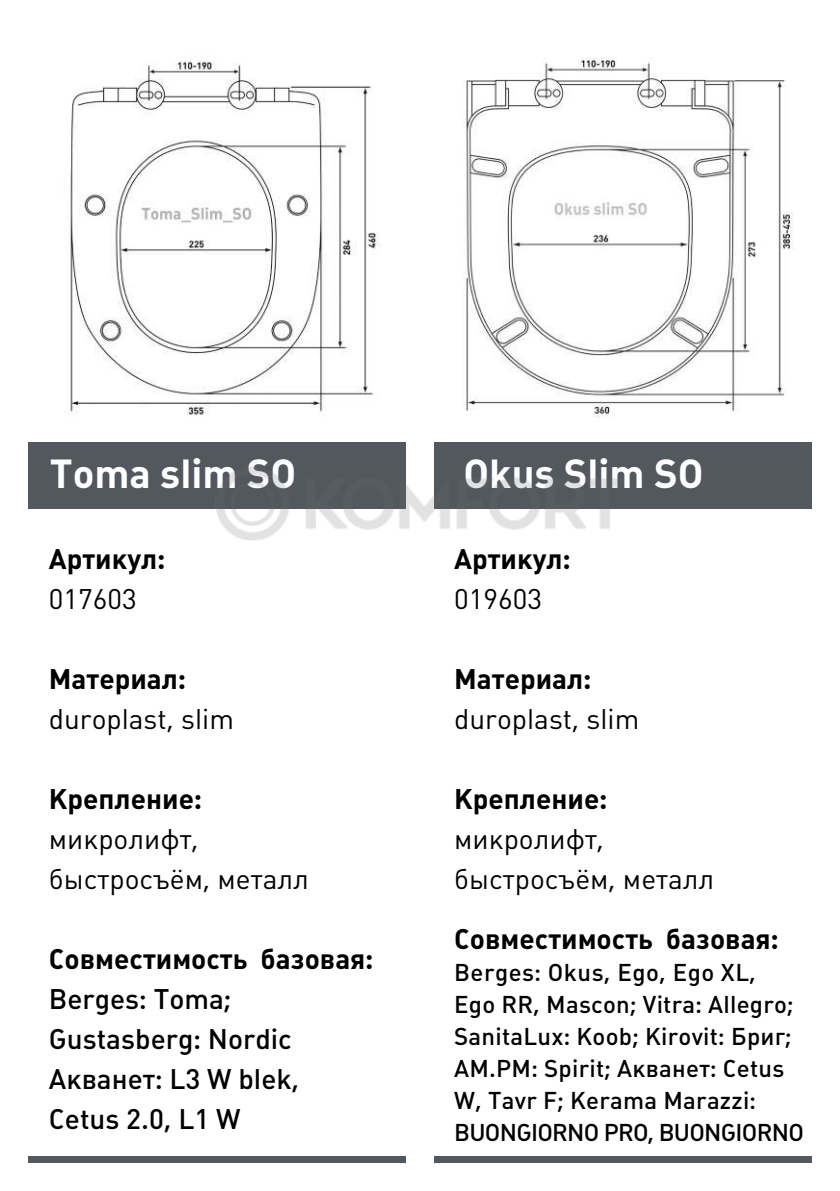
<style>
.page{position:relative;width:840px;height:1191px;background:#fff}
.page>*{position:absolute;margin:0;border:0;box-sizing:border-box;transform-origin:0 0}
.t1{font:700 40px "Plumb C";color:#fff}
.t2{font:700 28px "Plumb C";color:#000}
.t3{font:28px/40px "Plumb C";color:#000}
.t4{font:28px/40px "Plumb Medium C";color:#000}
.t5{font:24px/32px "Plumb Medium C";letter-spacing:.01em;color:#000}
</style>
<div class="page">
<div style="left:28px;top:1156px;width:377px;height:6px;background:#52585e"></div>
<div style="left:28px;top:442px;width:377px;height:67px;background:#52585e"></div>
<img style="left:70px;top:57px;width:310px;height:359px">
<div style="left:434px;top:442px;width:377px;height:67px;background:#52585e"></div>
<div style="left:434px;top:1156px;width:377px;height:6px;background:#52585e"></div>
<img style="left:463px;top:57px;width:331px;height:360px">
<img style="left:216px;top:457px;width:394px;height:83px">
<h1 class="t1" style="left:50px;top:451px;width:248px">Toma slim SO</h1>
<p class="t2" style="left:49px;top:542px;width:118px">Артикул:</p>
<p class="t3" style="left:49px;top:579px;width:89px">017603</p>
<p class="t2" style="left:49px;top:662px;width:138px">Материал:</p>
<p class="t3" style="left:49px;top:699px;width:186px">duroplast, slim</p>
<p class="t2" style="left:49px;top:782px;width:154px">Крепление:</p>
<p class="t3" style="left:49px;top:819px;width:261px">микролифт, быстросъём, металл</p>
<p class="t2" style="left:49px;top:942px;width:326px">Совместимость базовая:</p>
<p class="t4" style="left:49px;top:978px;width:252px">Berges: Toma;<br>Gustasberg: Nordic<br>Акванет: L3 W blek,<br>Cetus 2.0, L1 W</p>
<h1 class="t1" style="left:463px;top:451px;width:241px">Okus Slim SO</h1>
<p class="t2" style="left:454px;top:542px;width:118px">Артикул:</p>
<p class="t3" style="left:454px;top:579px;width:89px">019603</p>
<p class="t2" style="left:454px;top:662px;width:138px">Материал:</p>
<p class="t3" style="left:454px;top:699px;width:186px">duroplast, slim</p>
<p class="t2" style="left:454px;top:782px;width:154px">Крепление:</p>
<p class="t3" style="left:454px;top:819px;width:261px">микролифт, быстросъём, металл</p>
<p class="t2" style="left:454px;top:922px;width:326px">Совместимость базовая:</p>
<p class="t5" style="left:454px;top:956px;width:351px">Berges: Okus, Ego, Ego XL,<br>Ego RR, Mascon; Vitra: Allegro;<br>SanitaLux: Koob; Kirovit: Бриг;<br>АМ.РМ: Spirit; Акванет: Cetus<br>W, Tavr F; Kerama Marazzi:<br>BUONGIORNO PRO, BUONGIORNO</p>
</div>
